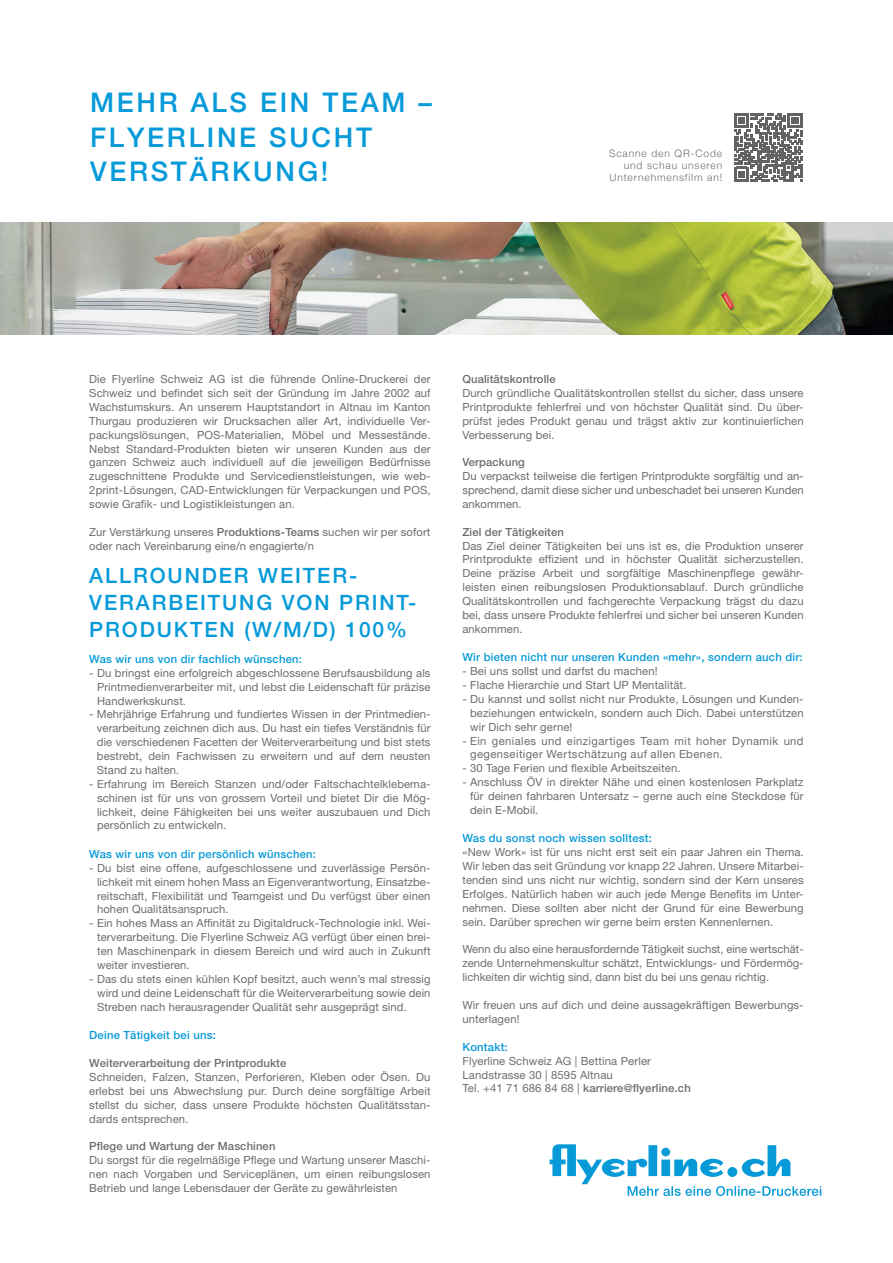
<style>
.page{position:relative;width:893px;height:1263px;background:#fff}
.page>*{position:absolute;margin:0;border:0;box-sizing:border-box;transform-origin:0 0}
.t1{font:500 27px/34.5px "Helvetica Neue";letter-spacing:.1em;color:#069ad9}
.t2{font:500 21px/27px "Helvetica Neue";letter-spacing:.09em;color:#069ad9}
.t3{font:11.25px/13.8px "Helvetica Neue LT Std";letter-spacing:.01em;color:#6c6d70;text-align:justify}
.t4{font:500 11.25px "Helvetica Neue LT Std";letter-spacing:.02em;color:#069ad9}
.t5{font:500 11.25px "Helvetica Neue LT Std";letter-spacing:.01em;color:#6c6d70}
.t6{font:11.25px/13.8px "Helvetica Neue LT Std";letter-spacing:.035em;color:#6c6d70}
.t7{font:300 10.2px/12px "Helvetica Neue";letter-spacing:.085em;color:#6c6d70;text-align:right}
.s1{font-weight:500}
</style>
<div class="page">
<svg style="left:734px;top:114px;width:68px;height:67px"></svg>
<svg style="left:550px;top:1144px;width:271px;height:52px"></svg>
<img style="left:0;top:223px;width:893px;height:112px">
<h1 class="t1" style="left:90px;top:83px;width:343px">MEHR ALS EIN TEAM –<br>FLYERLINE SUCHT<br>VERSTÄRKUNG!</h1>
<p class="t7" style="left:609px;top:147px;width:115px">Scanne den QR-Code und schau unseren<br>Unternehmensfilm an!</p>
<p class="t3" style="left:89px;top:372px;width:343px">Die Flyerline Schweiz AG ist die führende Online-Druckerei der Schweiz und befindet sich seit der Gründung im Jahre 2002 auf Wachstumskurs. An unserem Hauptstandort in Altnau im Kanton Thurgau produzieren wir Drucksachen aller Art, individuelle Ver&shy;packungslösungen, POS-Materialien, Möbel und Messestände.<br>Nebst Standard-Produkten bieten wir unseren Kunden aus der ganzen Schweiz auch individuell auf die jeweiligen Bedürfnisse zugeschnittene Produkte und Servicedienstleistungen, wie web-2print-Lösungen, CAD-Entwicklungen für Verpackungen und POS, sowie Grafik- und Logistikleistungen an.</p>
<p class="t3" style="left:89px;top:525px;width:343px">Zur Verstärkung unseres <span class="s1">Produktions-Teams</span> suchen wir per sofort oder nach Vereinbarung eine/n engagierte/n</p>
<h2 class="t2" style="left:89px;top:561px;width:329px">ALLROUNDER WEITER-<br>VERARBEITUNG VON PRINT-<br>PRODUKTEN (W/M/D) 100%</h2>
<p class="t4" style="left:89px;top:652px;width:214px">Was wir uns von dir fachlich wünschen:</p>
<p class="t3" style="left:97px;top:666px;width:335px;text-indent:-8px">- Du bringst eine erfolgreich abgeschlossene Berufsausbildung als Printmedienverarbeiter mit, und lebst die Leidenschaft für präzise Handwerkskunst.</p>
<p class="t3" style="left:97px;top:707px;width:335px;text-indent:-8px">- Mehrjährige Erfahrung und fundiertes Wissen in der Printmedien&shy;verarbeitung zeichnen dich aus. Du hast ein tiefes Verständnis für die verschiedenen Facetten der Weiterverarbeitung und bist stets bestrebt, dein Fachwissen zu erweitern und auf dem neusten Stand zu halten.</p>
<p class="t3" style="left:97px;top:777px;width:335px;text-indent:-8px">- Erfahrung im Bereich Stanzen und/oder Faltschachtelklebema&shy;schinen ist für uns von grossem Vorteil und bietet Dir die Mög&shy;lichkeit, deine Fähigkeiten bei uns weiter auszubauen und Dich persönlich zu entwickeln.</p>
<p class="t4" style="left:89px;top:847px;width:228px">Was wir uns von dir persönlich wünschen:</p>
<p class="t3" style="left:97px;top:861px;width:335px;text-indent:-8px">- Du bist eine offene, aufgeschlossene und zuverlässige Persön&shy;lichkeit mit einem hohen Mass an Eigenverantwortung, Einsatzbe&shy;reitschaft, Flexibilität und Teamgeist und Du verfügst über einen hohen Qualitätsanspruch.</p>
<p class="t3" style="left:97px;top:916px;width:335px;text-indent:-8px">- Ein hohes Mass an Affinität zu Digitaldruck-Technologie inkl. Wei&shy;terverarbeitung. Die Flyerline Schweiz AG verfügt über einen brei&shy;ten Maschinenpark in diesem Bereich und wird auch in Zukunft weiter investieren.</p>
<p class="t3" style="left:97px;top:972px;width:335px;text-indent:-8px">- Das du stets einen kühlen Kopf besitzt, auch wenn’s mal stressig wird und deine Leidenschaft für die Weiterverarbeitung sowie dein Streben nach herausragender Qualität sehr ausgeprägt sind.</p>
<p class="t4" style="left:89px;top:1028px;width:128px">Deine Tätigkeit bei uns:</p>
<p class="t5" style="left:89px;top:1056px;width:199px">Weiterverarbeitung der Printprodukte</p>
<p class="t3" style="left:89px;top:1070px;width:343px">Schneiden, Falzen, Stanzen, Perforieren, Kleben oder Ösen. Du erlebst bei uns Abwechslung pur. Durch deine sorgfältige Arbeit stellst du sicher, dass unsere Produkte höchsten Qualitätsstan&shy;dards entsprechen.</p>
<p class="t5" style="left:89px;top:1140px;width:188px">Pflege und Wartung der Maschinen</p>
<p class="t3" style="left:89px;top:1153px;width:343px">Du sorgst für die regelmäßige Pflege und Wartung unserer Maschi&shy;nen nach Vorgaben und Serviceplänen, um einen reibungslosen Betrieb und lange Lebensdauer der Geräte zu gewährleisten</p>
<p class="t5" style="left:462px;top:372px;width:95px">Qualitätskontrolle</p>
<p class="t3" style="left:462px;top:386px;width:343px">Durch gründliche Qualitätskontrollen stellst du sicher, dass unsere Printprodukte fehlerfrei und von höchster Qualität sind. Du über&shy;prüfst jedes Produkt genau und trägst aktiv zur kontinuierlichen Verbesserung bei.</p>
<p class="t5" style="left:462px;top:456px;width:64px">Verpackung</p>
<p class="t3" style="left:462px;top:469px;width:343px">Du verpackst teilweise die fertigen Printprodukte sorgfältig und an&shy;sprechend, damit diese sicher und unbeschadet bei unseren Kunden ankommen.</p>
<p class="t5" style="left:462px;top:525px;width:103px">Ziel der Tätigkeiten</p>
<p class="t3" style="left:462px;top:538px;width:343px">Das Ziel deiner Tätigkeiten bei uns ist es, die Produktion unserer Printprodukte effizient und in höchster Qualität sicherzustellen.<br>Deine präzise Arbeit und sorgfältige Maschinenpflege gewähr&shy;leisten einen reibungslosen Produktionsablauf. Durch gründliche Qualitätskontrollen und fachgerechte Verpackung trägst du dazu bei, dass unsere Produkte fehlerfrei und sicher bei unseren Kunden ankommen.</p>
<p class="t4" style="left:462px;top:650px;width:342px">Wir bieten nicht nur unseren Kunden «mehr», sondern auch dir:</p>
<p class="t3" style="left:462px;top:664px;width:197px">- Bei uns sollst und darfst du machen!</p>
<p class="t3" style="left:462px;top:678px;width:225px">- Flache Hierarchie und Start UP Mentalität.</p>
<p class="t3" style="left:470px;top:692px;width:335px;text-indent:-8px">- Du kannst und sollst nicht nur Produkte, Lösungen und Kunden&shy;beziehungen entwickeln, sondern auch Dich. Dabei unterstützen wir Dich sehr gerne!</p>
<p class="t6" style="left:470px;top:733px;width:335px;text-indent:-8px">- Ein geniales und einzigartiges Team mit hoher Dynamik und gegenseitiger Wertschätzung auf allen Ebenen.</p>
<p class="t3" style="left:462px;top:761px;width:220px">- 30 Tage Ferien und flexible Arbeitszeiten.</p>
<p class="t3" style="left:470px;top:775px;width:335px;text-indent:-8px">- Anschluss ÖV in direkter Nähe und einen kostenlosen Parkplatz für deinen fahrbaren Untersatz – gerne auch eine Steckdose für dein E-Mobil.</p>
<p class="t4" style="left:462px;top:832px;width:191px">Was du sonst noch wissen solltest:</p>
<p class="t3" style="left:462px;top:845px;width:343px">«New Work» ist für uns nicht erst seit ein paar Jahren ein Thema.<br>Wir leben das seit Gründung vor knapp 22 Jahren. Unsere Mitarbei&shy;tenden sind uns nicht nur wichtig, sondern sind der Kern unseres Erfolges. Natürlich haben wir auch jede Menge Benefits im Unter&shy;nehmen. Diese sollten aber nicht der Grund für eine Bewerbung sein. Darüber sprechen wir gerne beim ersten Kennenlernen.</p>
<p class="t3" style="left:462px;top:942px;width:343px">Wenn du also eine herausfordernde Tätigkeit suchst, eine wertschät&shy;zende Unternehmenskultur schätzt, Entwicklungs- und Fördermög&shy;lichkeiten dir wichtig sind, dann bist du bei uns genau richtig.</p>
<p class="t3" style="left:462px;top:998px;width:343px">Wir freuen uns auf dich und deine aussagekräftigen Bewerbungs&shy;unterlagen!</p>
<p class="t4" style="left:462px;top:1040px;width:47px">Kontakt:</p>
<p class="t3" style="left:462px;top:1053px;width:230px;text-align:left">Flyerline Schweiz AG | Bettina Perler<br>Landstrasse 30 | 8595 Altnau<br>Tel. +41 71 686 84 68 | <span class="s1">karriere@flyerline.ch</span></p>
</div>
